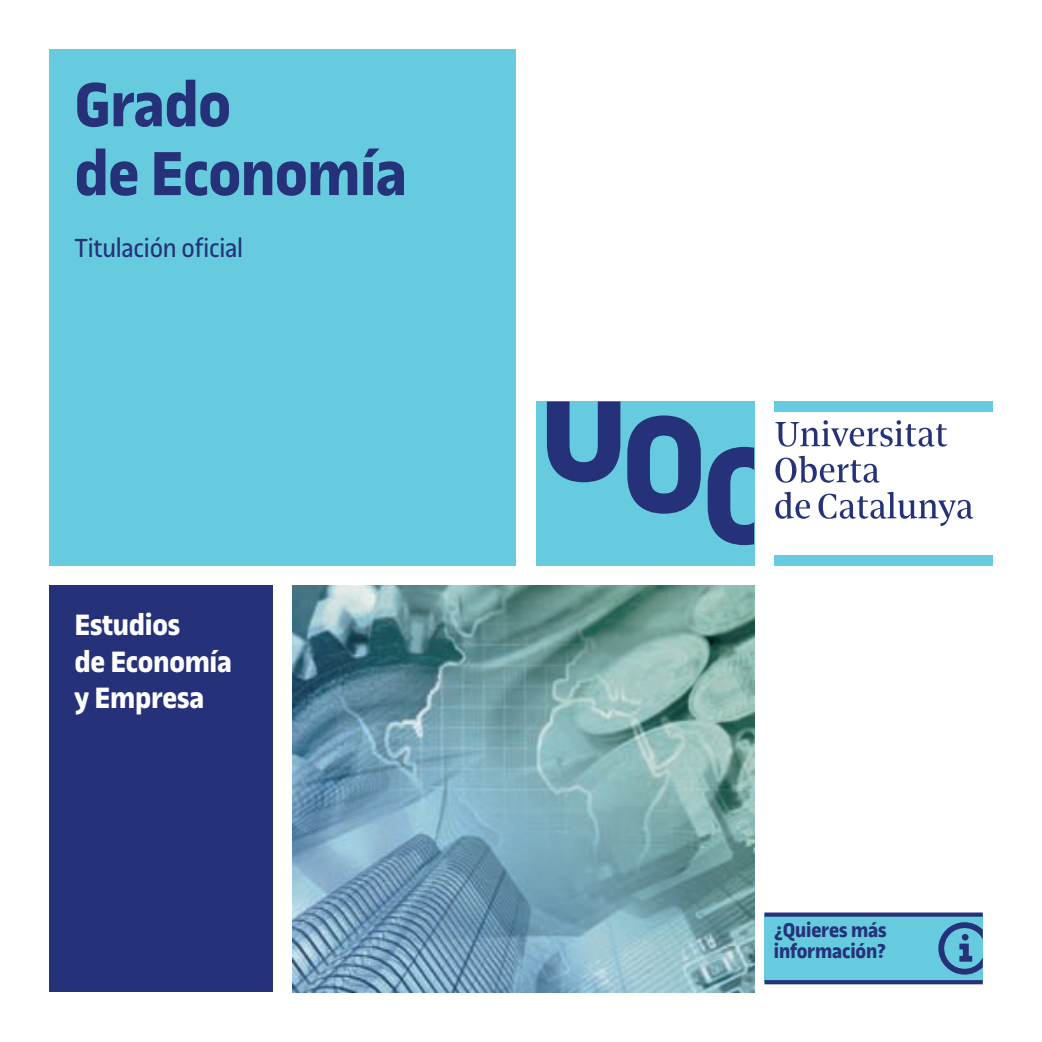
<style>
.page{position:relative;width:1042px;height:1042px;background:#fff}
.page>*{position:absolute;margin:0;border:0;box-sizing:border-box;transform-origin:0 0}
.t1{font:700 66.5px/68.8px "UOC Sans";letter-spacing:-.01em;color:#253279}
.t2{font:700 31.5px/36.8px "UOC Sans";letter-spacing:-.01em;color:#fff}
.t3{font:28px "UOC Sans";letter-spacing:-.01em;color:#253279}
.t4{font:700 21.53px/21px "UOC Sans";letter-spacing:-.01em;color:#253279}
</style>
<div class="page">
<div style="left:50px;top:50px;width:466px;height:516px;background:#67cbdf"></div>
<div style="left:50px;top:585px;width:223px;height:407px;background:#253279"></div>
<div style="left:536px;top:401px;width:218px;height:165px;background:#67cbdf"></div>
<svg style="left:627px;top:415px;width:74px;height:99px"></svg>
<svg style="left:547px;top:401px;width:73px;height:81px"></svg>
<svg style="left:708px;top:447px;width:46px;height:98px"></svg>
<svg style="left:775px;top:492px;width:198px;height:34px"></svg>
<svg style="left:775px;top:456px;width:104px;height:27px"></svg>
<svg style="left:775px;top:420px;width:172px;height:27px"></svg>
<div style="left:774px;top:401px;width:219px;height:11px;background:#67cbdf"></div>
<div style="left:774px;top:555px;width:219px;height:11px;background:#67cbdf"></div>
<img style="left:293px;top:585px;width:461px;height:407px">
<div style="left:764px;top:914px;width:219px;height:68px;background:#67cbdf"></div>
<svg style="left:764px;top:912px;width:219px;height:4px"></svg>
<svg style="left:764px;top:980px;width:219px;height:4px"></svg>
<svg style="left:938px;top:922px;width:45px;height:52px"></svg>
<h1 class="t1" style="left:74px;top:71px;width:334px">Grado<br>de Economía</h1>
<p class="t3" style="left:74px;top:232px;width:170px">Titulación oficial</p>
<p class="t2" style="left:74px;top:606px;width:159px">Estudios<br>de Economía y Empresa</p>
<p class="t4" style="left:774px;top:919px;width:114px">¿Quieres más información?</p>
</div>
